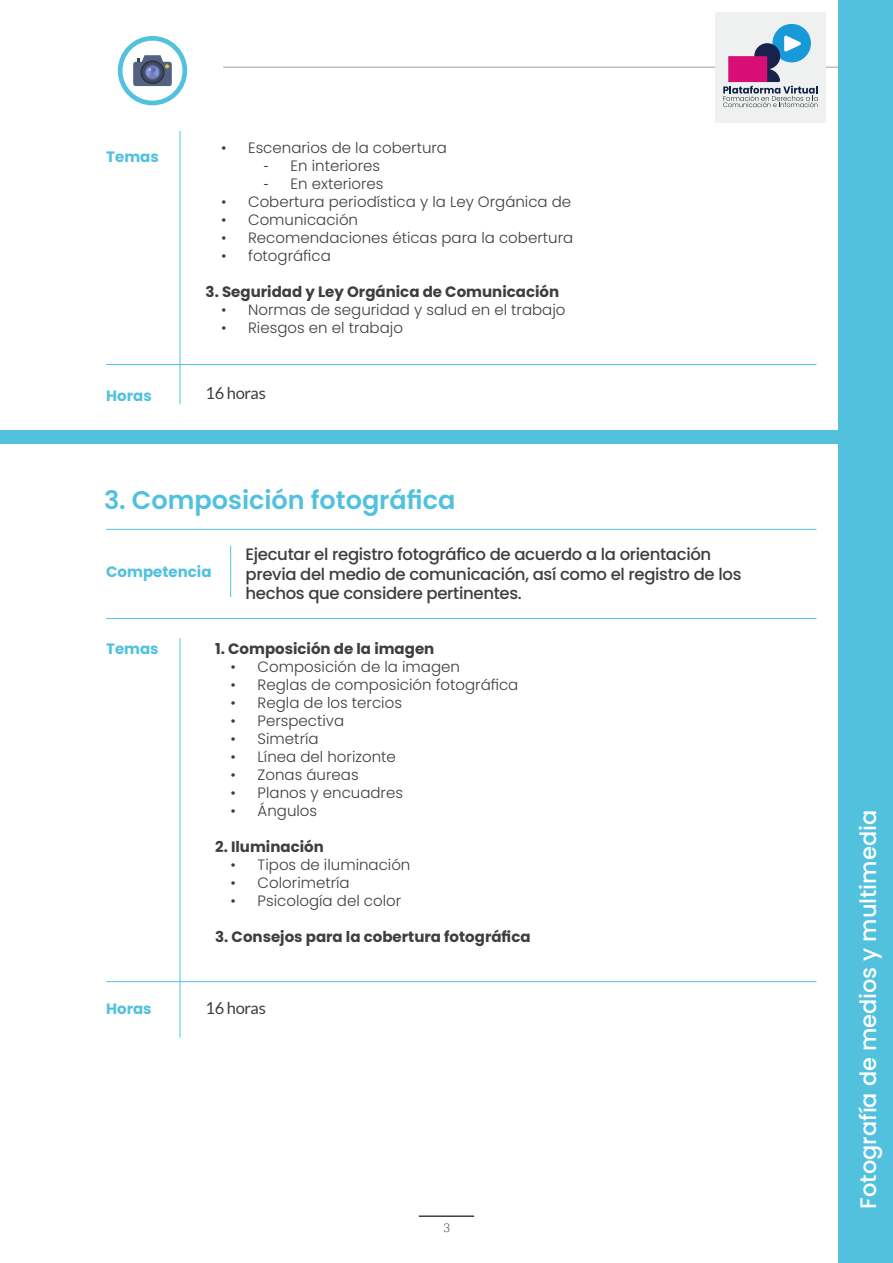
<style>
.page{position:relative;width:893px;height:1263px;background:#fff}
.page>*{position:absolute;margin:0;border:0;box-sizing:border-box;transform-origin:0 0}
.t1{font:600 25.5px "Poppins";color:#51c1de}
.t2{font:500 22.5px "Poppins";color:#fff}
.t3{font:500 16.5px "Poppins";letter-spacing:-.02em;color:#3e3e3f}
.t4{font:16.5px "Lato";letter-spacing:-.02em;color:#3e3e3f}
.t5{font:300 15px "Poppins";color:#3e3e3f}
.t6{font:700 15px "Poppins";color:#3e3e3f}
.t7{font:700 15px "Poppins";color:#51c1de}
.t8{font:300 12px "Lato";color:#231f20}
.s1{font-family:"Lato";font-weight:400}
</style>
<div class="page">
<hr style="left:223px;top:67px;width:492px;height:1px;background:#3e3e3f">
<hr style="left:818px;top:67px;width:55px;height:1px;background:#3e3e3f">
<div style="left:715px;top:12px;width:111px;height:111px;background:#eff0f0"></div>
<div style="left:772px;top:24px;width:39px;height:38px;background:#179ad7;border-radius:50%"></div>
<svg style="left:723px;top:35px;width:95px;height:72px"></svg>
<div style="left:839px;top:0;width:54px;height:1262px;background:#51c1de"></div>
<div style="left:0;top:431px;width:872px;height:13px;background:#51c1de"></div>
<hr style="left:419px;top:1215px;width:55px;height:2px;background:#3e3e3f">
<svg style="left:118px;top:36px;width:69px;height:69px"></svg>
<div style="left:123px;top:41px;width:59px;height:60px;background:#fff;border-radius:50%"></div>
<hr style="left:106px;top:529px;width:710px;height:1px;background:#51c1de">
<hr style="left:106px;top:618px;width:710px;height:1px;background:#51c1de">
<hr style="left:106px;top:364px;width:710px;height:1px;background:#51c1de">
<hr style="left:106px;top:981px;width:710px;height:1px;background:#51c1de">
<hr style="left:230px;top:546px;width:1px;height:51px;background:#51c1de">
<hr style="left:180px;top:131px;width:1px;height:273px;background:#51c1de">
<hr style="left:180px;top:638px;width:1px;height:399px;background:#51c1de">
<svg style="left:133px;top:55px;width:39px;height:31px"></svg>
<p class="t7" style="left:106px;top:148px;width:54px">Temas</p>
<p class="t7" style="left:106px;top:387px;width:47px">Horas</p>
<p class="t5" style="left:221px;top:139px;width:227px">• Escenarios de la cobertura</p>
<p class="t5" style="left:264px;top:157px;width:118px"><span class="s1">-</span> En interiores</p>
<p class="t5" style="left:264px;top:175px;width:121px"><span class="s1">-</span> En exteriores</p>
<p class="t5" style="left:221px;top:193px;width:352px">• Cobertura periodística y la Ley Orgánica de</p>
<p class="t5" style="left:221px;top:211px;width:139px">• Comunicación</p>
<p class="t5" style="left:221px;top:229px;width:354px">• Recomendaciones éticas para la cobertura</p>
<p class="t5" style="left:221px;top:247px;width:111px">• fotográfica</p>
<p class="t6" style="left:206px;top:283px;width:355px">3. Seguridad y Ley Orgánica de Comunicación</p>
<p class="t5" style="left:221px;top:301px;width:346px">• Normas de seguridad y salud en el trabajo</p>
<p class="t5" style="left:221px;top:319px;width:183px">• Riesgos en el trabajo</p>
<p class="t4" style="left:206px;top:383px;width:62px">16 horas</p>
<p class="t1" style="left:104px;top:485px;width:353px">3. Composición fotográfica</p>
<p class="t7" style="left:106px;top:563px;width:107px">Competencia</p>
<p class="t3" style="left:246px;top:545px;width:467px">Ejecutar el registro fotográfico de acuerdo a la orientación</p>
<p class="t3" style="left:246px;top:564px;width:497px">previa del medio de comunicación, así como el registro de los</p>
<p class="t3" style="left:246px;top:584px;width:278px">hechos que considere pertinentes.</p>
<p class="t7" style="left:106px;top:640px;width:54px">Temas</p>
<p class="t7" style="left:106px;top:1000px;width:47px">Horas</p>
<p class="t6" style="left:215px;top:640px;width:221px">1. Composición de la imagen</p>
<p class="t5" style="left:231px;top:658px;width:231px">• Composición de la imagen</p>
<p class="t5" style="left:231px;top:676px;width:289px">• Reglas de composición fotográfica</p>
<p class="t5" style="left:231px;top:694px;width:173px">• Regla de los tercios</p>
<p class="t5" style="left:231px;top:712px;width:115px">• Perspectiva</p>
<p class="t5" style="left:231px;top:730px;width:90px">• Simetría</p>
<p class="t5" style="left:231px;top:748px;width:167px">• Línea del horizonte</p>
<p class="t5" style="left:231px;top:766px;width:130px">• Zonas áureas</p>
<p class="t5" style="left:231px;top:784px;width:174px">• Planos y encuadres</p>
<p class="t5" style="left:231px;top:802px;width:88px">• Ángulos</p>
<p class="t6" style="left:215px;top:838px;width:110px">2. Iluminación</p>
<p class="t5" style="left:231px;top:856px;width:181px">• Tipos de iluminación</p>
<p class="t5" style="left:231px;top:874px;width:121px">• Colorimetría</p>
<p class="t5" style="left:231px;top:892px;width:172px">• Psicología del color</p>
<p class="t6" style="left:215px;top:928px;width:317px">3. Consejos para la cobertura fotográfica</p>
<p class="t4" style="left:206px;top:999px;width:62px">16 horas</p>
<p class="t8" style="left:443px;top:1221px;width:8px">3</p>
<h2 class="t2" style="left:855px;top:1209px;width:400px;rotate:-90deg">Fotografía de medios y multimedia</h2>
</div>
